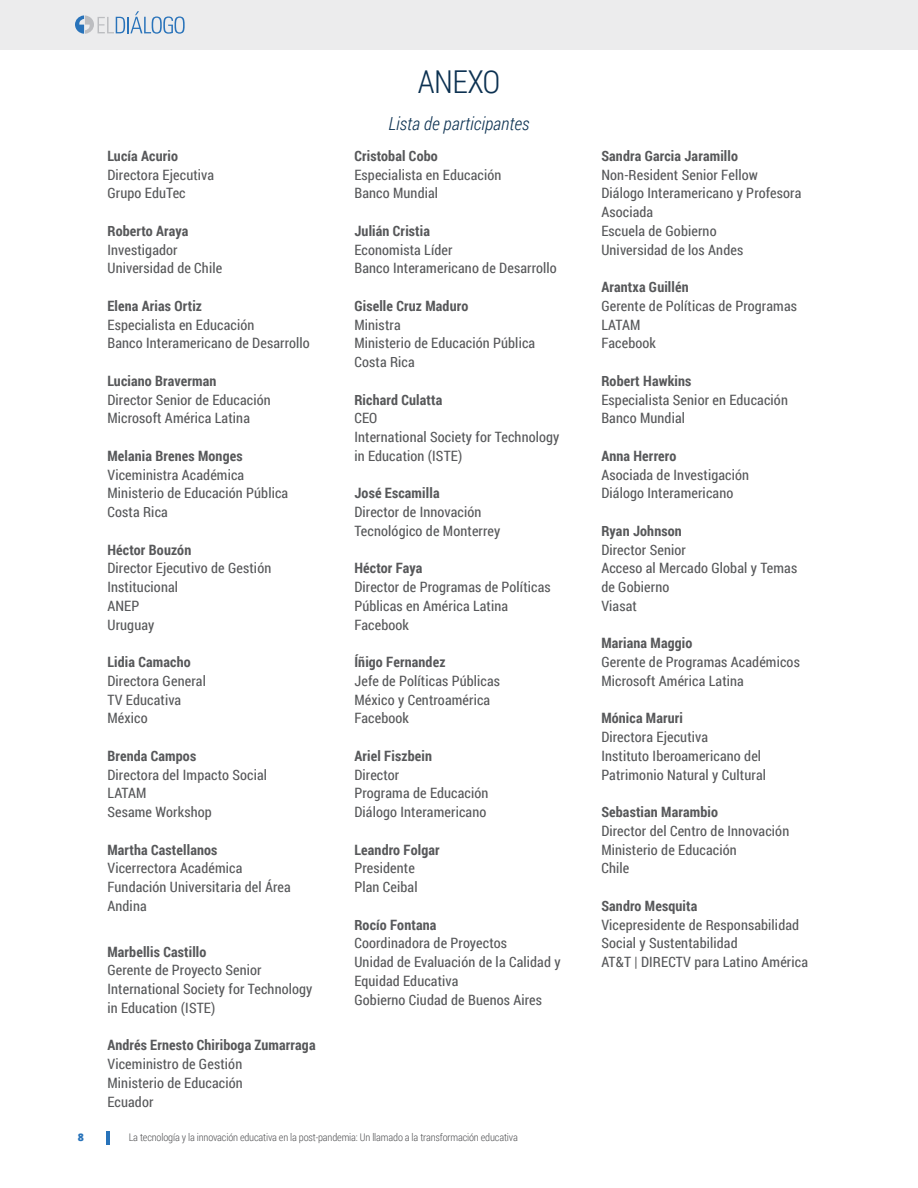
<style>
.page{position:relative;width:918px;height:1188px;background:#fff}
.page>*{position:absolute;margin:0;border:0;box-sizing:border-box;transform-origin:0 0}
.Content_-_Subhead_1{font:300 31.5px "Roboto Condensed";letter-spacing:-.015em;color:#0c3151}
.Content_-_Subhead_1-2{font:italic 300 18px "Roboto Condensed";color:#0c3151}
.Content_-_Body_Inden{font:14.25px/18.8px "Roboto Condensed";letter-spacing:.01em;color:#57585a}
.t1{font:300 10.5px "Roboto Condensed";letter-spacing:-.015em;color:#57585a}
.t2{font:800 10.5px "Open Sans";color:#2873ba}
.s1{font-weight:700}
</style>
<div class="page">
<div style="left:0;top:0;width:918px;height:50px;background:#ececed"></div>
<hr style="left:106px;top:1131px;width:3px;height:14px;background:#2873ba">
<svg style="left:75px;top:11px;width:110px;height:23px"></svg>
<p class="Content_-_Body_Inden" style="left:107px;top:146px;width:108px"><span class="s1">Lucía Acurio<br></span>Directora Ejecutiva<br>Grupo EduTec</p>
<p class="Content_-_Body_Inden" style="left:107px;top:221px;width:116px"><span class="s1">Roberto Araya<br></span>Investigador<br>Universidad de Chile</p>
<p class="Content_-_Body_Inden" style="left:107px;top:296px;width:204px"><span class="s1">Elena Arias Ortiz<br></span>Especialista en Educación<br>Banco Interamericano de Desarrollo</p>
<p class="Content_-_Body_Inden" style="left:107px;top:371px;width:165px"><span class="s1">Luciano Braverman<br></span>Director Senior de Educación<br>Microsoft América Latina</p>
<p class="Content_-_Body_Inden" style="left:107px;top:446px;width:182px"><span class="s1">Melania Brenes Monges<br></span>Viceministra Académica<br>Ministerio de Educación Pública<br>Costa Rica</p>
<p class="Content_-_Body_Inden" style="left:107px;top:540px;width:165px"><span class="s1">Héctor Bouzón<br></span>Director Ejecutivo de Gestión<br>Institucional<br>ANEP<br>Uruguay</p>
<p class="Content_-_Body_Inden" style="left:107px;top:652px;width:100px"><span class="s1">Lidia Camacho<br></span>Directora General<br>TV Educativa<br>México</p>
<p class="Content_-_Body_Inden" style="left:107px;top:746px;width:161px"><span class="s1">Brenda Campos<br></span>Directora del Impacto Social<br>LATAM<br>Sesame Workshop</p>
<p class="Content_-_Body_Inden" style="left:107px;top:840px;width:185px"><span class="s1">Martha Castellanos<br></span>Vicerrectora Académica<br>Fundación Universitaria del Área<br>Andina</p>
<p class="Content_-_Body_Inden" style="left:107px;top:942px;width:207px"><span class="s1">Marbellis Castillo<br></span>Gerente de Proyecto Senior<br>International Society for Technology in Education (ISTE)</p>
<p class="Content_-_Body_Inden" style="left:107px;top:1035px;width:210px"><span class="s1">Andrés Ernesto Chiriboga Zumarraga<br></span>Viceministro de Gestión<br>Ministerio de Educación<br>Ecuador</p>
<p class="Content_-_Subhead_1" style="left:418px;top:60px;width:84px">ANEXO</p>
<p class="Content_-_Subhead_1-2" style="left:389px;top:112px;width:142px">Lista de participantes</p>
<p class="Content_-_Body_Inden" style="left:354px;top:146px;width:148px"><span class="s1">Cristobal Cobo<br></span>Especialista en Educación<br>Banco Mundial</p>
<p class="Content_-_Body_Inden" style="left:354px;top:221px;width:204px"><span class="s1">Julián Cristia<br></span>Economista Líder<br>Banco Interamericano de Desarrollo</p>
<p class="Content_-_Body_Inden" style="left:354px;top:296px;width:182px"><span class="s1">Giselle Cruz Maduro<br></span>Ministra<br>Ministerio de Educación Pública<br>Costa Rica</p>
<p class="Content_-_Body_Inden" style="left:354px;top:390px;width:207px"><span class="s1">Richard Culatta<br></span>CEO<br>International Society for Technology in Education (ISTE)</p>
<p class="Content_-_Body_Inden" style="left:354px;top:483px;width:147px"><span class="s1">José Escamilla<br></span>Director de Innovación<br>Tecnológico de Monterrey</p>
<p class="Content_-_Body_Inden" style="left:354px;top:558px;width:198px"><span class="s1">Héctor Faya<br></span>Director de Programas de Políticas<br>Públicas en América Latina<br>Facebook</p>
<p class="Content_-_Body_Inden" style="left:354px;top:652px;width:147px"><span class="s1">Íñigo Fernandez<br></span>Jefe de Políticas Públicas<br>México y Centroamérica<br>Facebook</p>
<p class="Content_-_Body_Inden" style="left:354px;top:746px;width:136px"><span class="s1">Ariel Fiszbein<br></span>Director<br>Programa de Educación<br>Diálogo Interamericano</p>
<p class="Content_-_Body_Inden" style="left:354px;top:840px;width:87px"><span class="s1">Leandro Folgar<br></span>Presidente<br>Plan Ceibal</p>
<p class="Content_-_Body_Inden" style="left:354px;top:915px;width:208px"><span class="s1">Rocío Fontana<br></span>Coordinadora de Proyectos<br>Unidad de Evaluación de la Calidad y<br>Equidad Educativa<br>Gobierno Ciudad de Buenos Aires</p>
<p class="t2" style="left:78px;top:1129px;width:8px">8</p>
<p class="t1" style="left:129px;top:1130px;width:391px">La tecnología y la innovación educativa en la post-pandemia: Un llamado a la transformación educativa</p>
<p class="Content_-_Body_Inden" style="left:601px;top:146px;width:201px"><span class="s1">Sandra Garcia Jaramillo<br></span>Non-Resident Senior Fellow<br>Diálogo Interamericano y Profesora<br>Asociada<br>Escuela de Gobierno<br>Universidad de los Andes</p>
<p class="Content_-_Body_Inden" style="left:601px;top:277px;width:197px"><span class="s1">Arantxa Guillén<br></span>Gerente de Políticas de Programas<br>LATAM<br>Facebook</p>
<p class="Content_-_Body_Inden" style="left:601px;top:371px;width:188px"><span class="s1">Robert Hawkins<br></span>Especialista Senior en Educación<br>Banco Mundial</p>
<p class="Content_-_Body_Inden" style="left:601px;top:446px;width:149px"><span class="s1">Anna Herrero<br></span>Asociada de Investigación<br>Diálogo Interamericano</p>
<p class="Content_-_Body_Inden" style="left:601px;top:521px;width:197px"><span class="s1">Ryan Johnson<br></span>Director Senior<br>Acceso al Mercado Global y Temas de Gobierno<br>Viasat</p>
<p class="Content_-_Body_Inden" style="left:601px;top:633px;width:200px"><span class="s1">Mariana Maggio<br></span>Gerente de Programas Académicos<br>Microsoft América Latina</p>
<p class="Content_-_Body_Inden" style="left:601px;top:708px;width:166px"><span class="s1">Mónica Maruri<br></span>Directora Ejecutiva<br>Instituto Iberoamericano del<br>Patrimonio Natural y Cultural</p>
<p class="Content_-_Body_Inden" style="left:601px;top:802px;width:189px"><span class="s1">Sebastian Marambio<br></span>Director del Centro de Innovación<br>Ministerio de Educación<br>Chile</p>
<p class="Content_-_Body_Inden" style="left:601px;top:896px;width:208px"><span class="s1">Sandro Mesquita<br></span>Vicepresidente de Responsabilidad<br>Social y Sustentabilidad<br>AT&amp;T | DIRECTV para Latino América</p>
</div>
